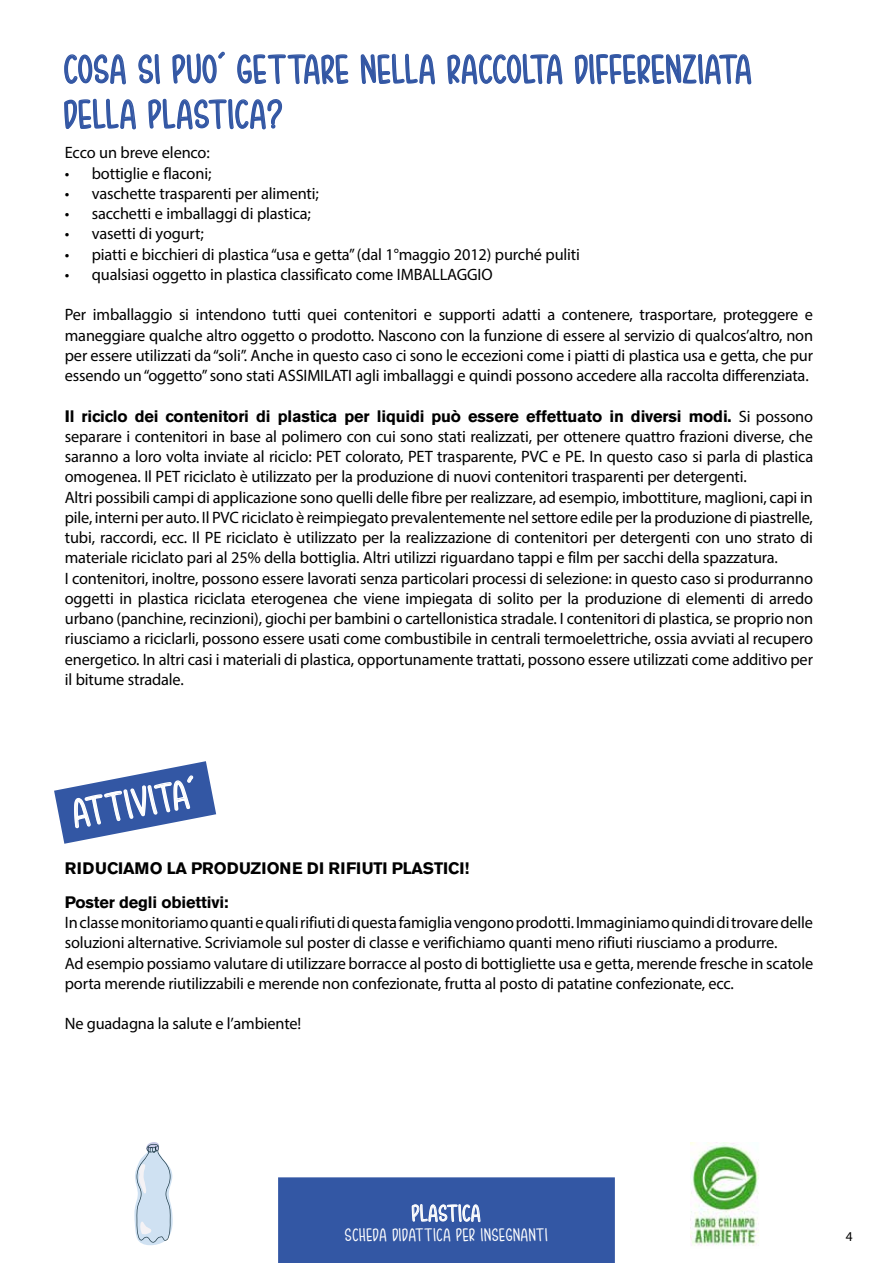
<style>
.page{position:relative;width:893px;height:1263px;background:#fff}
.page>*{position:absolute;margin:0;border:0;box-sizing:border-box;transform-origin:0 0}
.t1{font:36px/45px "Happy Ending";letter-spacing:.05em;color:#3357a4}
.t2{font:36px "Happy Ending";color:#fff}
.t3{font:21px "Happy Ending";letter-spacing:.05em;color:#fff}
.t4{font:16.5px/20.2px "Myriad Pro";letter-spacing:-.01em;color:#000}
.t5{font:700 16.5px/33.8px "Akzidenz Grotesk BE";letter-spacing:-.01em;color:#000}
.t6{font:16.5px "Happy Ending";letter-spacing:.05em;color:#fff}
.t7{font:13.5px "Myriad Pro";color:#000}
.s1{font-family:"Myriad Pro";font-weight:400}
</style>
<div class="page">
<img style="left:690px;top:1142px;width:69px;height:104px">
<div style="left:278px;top:1177px;width:337px;height:86px;background:#3357a4"></div>
<svg style="left:134px;top:1142px;width:39px;height:104px"></svg>
<svg style="left:360px;top:53px;width:75px;height:32px"></svg>
<svg style="left:447px;top:53px;width:116px;height:32px"></svg>
<svg style="left:574px;top:54px;width:178px;height:31px"></svg>
<svg style="left:64px;top:51px;width:285px;height:79px"></svg>
<svg style="left:54px;top:761px;width:163px;height:83px"></svg>
<h1 class="t1" style="left:65px;top:49px;width:688px">COSA SI PUO' GETTARE NELLA RACCOLTA DIFFERENZIATA<br>DELLA PLASTICA?</h1>
<p class="t4" style="left:65px;top:143px;width:146px">Ecco un breve elenco:</p>
<p class="t4" style="left:65px;top:163px;width:148px">• bottiglie e flaconi;</p>
<p class="t4" style="left:65px;top:183px;width:256px">• vaschette trasparenti per alimenti;</p>
<p class="t4" style="left:65px;top:203px;width:248px">• sacchetti e imballaggi di plastica;</p>
<p class="t4" style="left:65px;top:224px;width:140px">• vasetti di yogurt;</p>
<p class="t4" style="left:65px;top:244px;width:517px">• piatti e bicchieri di plastica “usa e getta” (dal 1°maggio 2012) purché puliti</p>
<p class="t4" style="left:65px;top:264px;width:429px">• qualsiasi oggetto in plastica classificato come IMBALLAGGIO</p>
<p class="t4" style="left:65px;top:305px;width:750px;text-align:justify">Per imballaggio si intendono tutti quei contenitori e supporti adatti a contenere, trasportare, proteggere e maneggiare qualche altro oggetto o prodotto. Nascono con la funzione di essere al servizio di qualcos’altro, non per essere utilizzati da “soli”. Anche in questo caso ci sono le eccezioni come i piatti di plastica usa e getta, che pur essendo un “oggetto” sono stati ASSIMILATI agli imballaggi e quindi possono accedere alla raccolta differenziata.</p>
<p class="t5" style="left:65px;top:399px;width:750px">Il riciclo dei contenitori di plastica per liquidi può essere effettuato in diversi modi. <span class="s1">Si possono</span></p>
<p class="t4" style="left:65px;top:426px;width:750px">separare i contenitori in base al polimero con cui sono stati realizzati, per ottenere quattro frazioni diverse, che saranno a loro volta inviate al riciclo: PET colorato, PET trasparente, PVC e PE. In questo caso si parla di plastica omogenea. Il PET riciclato è utilizzato per la produzione di nuovi contenitori trasparenti per detergenti.<br>Altri possibili campi di applicazione sono quelli delle fibre per realizzare, ad esempio, imbottiture, maglioni, capi in pile, interni per auto. Il PVC riciclato è reimpiegato prevalentemente nel settore edile per la produzione di piastrelle, tubi, raccordi, ecc. Il PE riciclato è utilizzato per la realizzazione di contenitori per detergenti con uno strato di materiale riciclato pari al 25% della bottiglia. Altri utilizzi riguardano tappi e film per sacchi della spazzatura.<br>I contenitori, inoltre, possono essere lavorati senza particolari processi di selezione: in questo caso si produrranno oggetti in plastica riciclata eterogenea che viene impiegata di solito per la produzione di elementi di arredo urbano (panchine, recinzioni), giochi per bambini o cartellonistica stradale. I contenitori di plastica, se proprio non riusciamo a riciclarli, possono essere usati come combustibile in centrali termoelettriche, ossia avviati al recupero energetico. In altri casi i materiali di plastica, opportunamente trattati, possono essere utilizzati come additivo per il bitume stradale.</p>
<h1 class="t2" style="left:71px;top:797px;width:126px;rotate:-10deg">ATTIVITA'</h1>
<p class="t5" style="left:65px;top:852px;width:406px">RIDUCIAMO LA PRODUZIONE DI RIFIUTI PLASTICI!<br>Poster degli obiettivi:</p>
<p class="t4" style="left:65px;top:912px;width:750px">In classe monitoriamo quanti e quali rifiuti di questa famiglia vengono prodotti. Immaginiamo quindi di trovare delle soluzioni alternative. Scriviamole sul poster di classe e verifichiamo quanti meno rifiuti riusciamo a produrre.<br>Ad esempio possiamo valutare di utilizzare borracce al posto di bottigliette usa e getta, merende fresche in scatole porta merende riutilizzabili e merende non confezionate, frutta al posto di patatine confezionate, ecc.</p>
<p class="t4" style="left:65px;top:1013px;width:238px">Ne guadagna la salute e l’ambiente!</p>
<p class="t3" style="left:412px;top:1203px;width:70px">PLASTICA</p>
<p class="t6" style="left:345px;top:1226px;width:204px">SCHEDA DIDATTICA PER INSEGNANTI</p>
<p class="t7" style="left:846px;top:1228px;width:8px">4</p>
</div>
